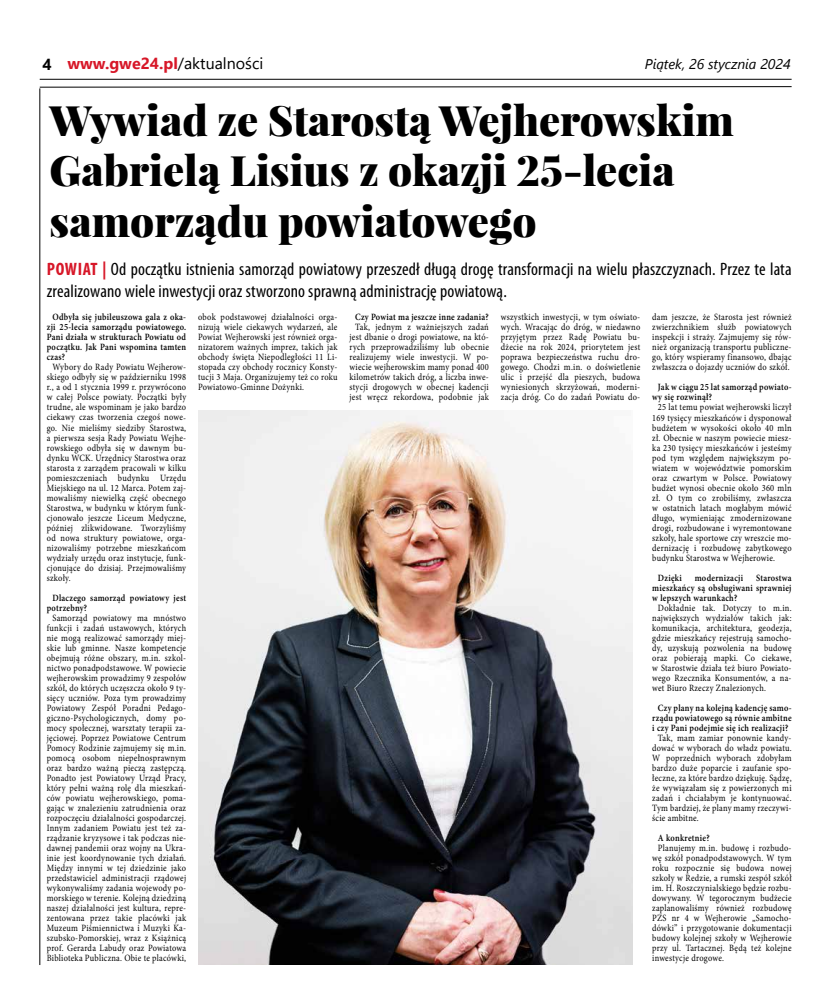
<style>
.page{position:relative;width:820px;height:993px;background:#fff}
.page>*{position:absolute;margin:0;border:0;box-sizing:border-box;transform-origin:0 0}
.t1{font:900 42px/50.4px "Playfair Display";color:#000}
.t2{font:condensed 18px/21.6px "Myriad Pro";letter-spacing:.01em;color:#000}
.t3{font:700 16px "Segoe UI";color:#d71728}
.t4{font:italic 14px "Segoe UI";color:#000}
.t5{font:9.6px/10px "Minion Pro";letter-spacing:.03em;color:#000;text-align:justify;scale:.87 1}
.t6{font:600 9.6px/10px "Minion Pro";letter-spacing:.03em;color:#000;text-align:justify;scale:.87 1}
.s1{color:#000}
.s2{font-weight:400;color:#000}
.s3{font-weight:700;color:#d71728}
</style>
<div class="page">
<hr style="left:40px;top:79px;width:751px;height:1px;background:#000">
<svg style="left:39px;top:86px;width:752px;height:1px"></svg>
<hr style="left:40px;top:88px;width:1px;height:876px;background:#000">
<img style="left:198px;top:410px;width:434px;height:554px">
<h3 class="t3" style="left:43px;top:49px;width:222px"><span class="s1">4</span> www.gwe24.pl<span class="s2">/aktualności</span></h3>
<h3 class="t4" style="left:644px;top:51px;width:147px">Piątek, 26 stycznia 2024</h3>
<h1 class="t1" style="left:50px;top:94px;width:685px">Wywiad ze Starostą Wejherowskim<br>Gabrielą Lisius z okazji 25-lecia samorządu powiatowego</h1>
<h2 class="t2" style="left:47px;top:258px;width:746px"><span class="s3">POWIAT |</span> Od początku istnienia samorząd powiatowy przeszedł długą drogę transformacji na wielu płaszczyznach. Przez te lata zrealizowano wiele inwestycji oraz stworzono sprawną administrację powiatową.</h2>
<p class="t6" style="left:47px;top:312px;width:162px;text-indent:6px">Odbyła się jubileuszowa gala z oka&shy;zji 25-lecia samorządu powiatowego.<br>Pani działa w strukturach Powiatu od początku. Jak Pani wspomina tamten czas?</p>
<p class="t5" style="left:47px;top:362px;width:162px;text-indent:6px">Wybory do Rady Powiatu Wejherow&shy;skiego odbyły się w październiku 1998 r., a od 1 stycznia 1999 r. przywrócono w całej Polsce powiaty. Początki były trudne, ale wspominam je jako bardzo ciekawy czas tworzenia czegoś nowe&shy;go. Nie mieliśmy siedziby Starostwa, a pierwsza sesja Rady Powiatu Wejhe&shy;rowskiego odbyła się w dawnym bu&shy;dynku WCK. Urzędnicy Starostwa oraz starosta z zarządem pracowali w kilku pomieszczeniach budynku Urzędu Miejskiego na ul. 12 Marca. Potem zaj&shy;mowaliśmy niewielką część obecnego Starostwa, w budynku w którym funk&shy;cjonowało jeszcze Liceum Medyczne, później zlikwidowane. Tworzyliśmy od nowa struktury powiatowe, orga&shy;nizowaliśmy potrzebne mieszkańcom wydziały urzędu oraz instytucje, funk&shy;cjonujące do dzisiaj. Przejmowaliśmy szkoły.</p>
<p class="t6" style="left:47px;top:592px;width:162px;text-indent:6px">Dlaczego samorząd powiatowy jest potrzebny?</p>
<p class="t5" style="left:47px;top:612px;width:162px;text-align:center">Samorząd powiatowy ma mnóstwo funkcji i zadań ustawowych, których nie mogą realizować samorządy miej&shy;skie lub gminne. Nasze kompetencje obejmują różne obszary, m.in. szkol&shy;nictwo ponadpodstawowe. W powiecie wejherowskim prowadzimy 9 zespołów szkół, do których uczęszcza około 9 ty&shy;sięcy uczniów. Poza tym prowadzimy Powiatowy Zespół Poradni Pedago&shy;giczno-Psychologicznych, domy po&shy;mocy społecznej, warsztaty terapii za&shy;jęciowej. Poprzez Powiatowe Centrum Pomocy Rodzinie zajmujemy się m.in. pomocą osobom niepełnosprawnym oraz bardzo ważną pieczą zastępczą.<br>Ponadto jest Powiatowy Urząd Pracy, który pełni ważną rolę dla mieszkań&shy;ców powiatu wejherowskiego, poma&shy;gając w znalezieniu zatrudnienia oraz rozpoczęciu działalności gospodarczej.<br>Innym zadaniem Powiatu jest też za&shy;rządzanie kryzysowe i tak podczas nie&shy;dawnej pandemii oraz wojny na Ukra&shy;inie jest koordynowanie tych działań.<br>Między innymi w tej dziedzinie jako przedstawiciel administracji rządowej wykonywaliśmy zadania wojewody po&shy;morskiego w terenie. Kolejną dziedziną naszej działalności jest kultura, repre&shy;zentowana przez takie placówki jak Muzeum Piśmiennictwa i Muzyki Ka&shy;szubsko-Pomorskiej, wraz z Książnicą prof. Gerarda Labudy oraz Powiatowa Biblioteka Publiczna. Obie te placówki,</p>
<p class="t5" style="left:198px;top:312px;width:162px">obok podstawowej działalności orga&shy;nizują wiele ciekawych wydarzeń, ale Powiat Wejherowski jest również orga&shy;nizatorem ważnych imprez, takich jak obchody święta Niepodległości 11 Li&shy;stopada czy obchody rocznicy Konsty&shy;tucji 3 Maja. Organizujemy też co roku Powiatowo-Gminne Dożynki.</p>
<p class="t6" style="left:355px;top:312px;width:155px">Czy Powiat ma jeszcze inne zadania?</p>
<p class="t5" style="left:349px;top:322px;width:162px;text-align:center">Tak, jednym z ważniejszych zadań jest dbanie o drogi powiatowe, na któ&shy;rych przeprowadziliśmy lub obecnie realizujemy wiele inwestycji. W po&shy;wiecie wejherowskim mamy ponad 400 kilometrów takich dróg, a liczba inwe&shy;stycji drogowych w obecnej kadencji jest wręcz rekordowa, podobnie jak</p>
<p class="t5" style="left:500px;top:312px;width:162px">wszystkich inwestycji, w tym oświato&shy;wych. Wracając do dróg, w niedawno przyjętym przez Radę Powiatu bu&shy;dżecie na rok 2024, priorytetem jest poprawa bezpieczeństwa ruchu dro&shy;gowego. Chodzi m.in. o doświetlenie ulic i przejść dla pieszych, budowa wyniesionych skrzyżowań, moderni&shy;zacja dróg. Co do zadań Powiatu do-</p>
<p class="t5" style="left:652px;top:312px;width:162px">dam jeszcze, że Starosta jest również zwierzchnikiem służb powiatowych inspekcji i straży. Zajmujemy się rów&shy;nież organizacją transportu publiczne&shy;go, który wspieramy finansowo, dbając zwłaszcza o dojazdy uczniów do szkół.</p>
<p class="t6" style="left:652px;top:382px;width:162px;text-indent:6px">Jak w ciągu 25 lat samorząd powiato&shy;wy się rozwinął?</p>
<p class="t5" style="left:652px;top:402px;width:162px;text-indent:6px">25 lat temu powiat wejherowski liczył 169 tysięcy mieszkańców i dysponował budżetem w wysokości około 40 mln zł. Obecnie w naszym powiecie miesz&shy;ka 230 tysięcy mieszkańców i jesteśmy pod tym względem największym po&shy;wiatem w województwie pomorskim oraz czwartym w Polsce. Powiatowy budżet wynosi obecnie około 360 mln zł. O tym co zrobiliśmy, zwłaszcza w ostatnich latach mogłabym mówić długo, wymieniając zmodernizowane drogi, rozbudowane i wyremontowane szkoły, hale sportowe czy wreszcie mo&shy;dernizację i rozbudowę zabytkowego budynku Starostwa w Wejherowie.</p>
<p class="t6" style="left:657px;top:572px;width:29px">Dzięki</p>
<p class="t6" style="left:694px;top:572px;width:57px">modernizacji</p>
<p class="t6" style="left:652px;top:572px;width:162px;text-indent:104px">Starostwa mieszkańcy są obsługiwani sprawniej w lepszych warunkach?</p>
<p class="t5" style="left:652px;top:602px;width:162px;text-indent:6px">Dokładnie tak. Dotyczy to m.in. największych wydziałów takich jak: komunikacja, architektura, geodezja, gdzie mieszkańcy rejestrują samocho&shy;dy, uzyskują pozwolenia na budowę oraz pobierają mapki. Co ciekawe, w Starostwie działa też biuro Powiato&shy;wego Rzecznika Konsumentów, a na&shy;wet Biuro Rzeczy Znalezionych.</p>
<p class="t6" style="left:652px;top:702px;width:162px;text-align:center">Czy plany na kolejną kadencję samo&shy;rządu powiatowego są równie ambitne i czy Pani podejmie się ich realizacji?</p>
<p class="t5" style="left:652px;top:732px;width:162px;text-indent:6px">Tak, mam zamiar ponownie kandy&shy;dować w wyborach do władz powiatu.<br>W poprzednich wyborach zdobyłam bardzo duże poparcie i zaufanie spo&shy;łeczne, za które bardzo dziękuję. Sądzę, że wywiązałam się z powierzonych mi zadań i chciałabym je kontynuować.<br>Tym bardziej, że plany mamy rzeczywi&shy;ście ambitne.</p>
<p class="t6" style="left:657px;top:832px;width:61px">A konkretnie?</p>
<p class="t5" style="left:652px;top:842px;width:162px;text-indent:6px">Planujemy m.in. budowę i rozbudo&shy;wę szkół ponadpodstawowych. W tym roku rozpocznie się budowa nowej szkoły w Redzie, a rumski zespół szkół im. H. Roszczynialskiego będzie rozbu&shy;dowywany. W tegorocznym budżecie zaplanowaliśmy również rozbudowę PZS nr 4 w Wejherowie „Samocho&shy;dówki” i przygotowanie dokumentacji budowy kolejnej szkoły w Wejherowie przy ul. Tartacznej. Będą też kolejne inwestycje drogowe.</p>
</div>
